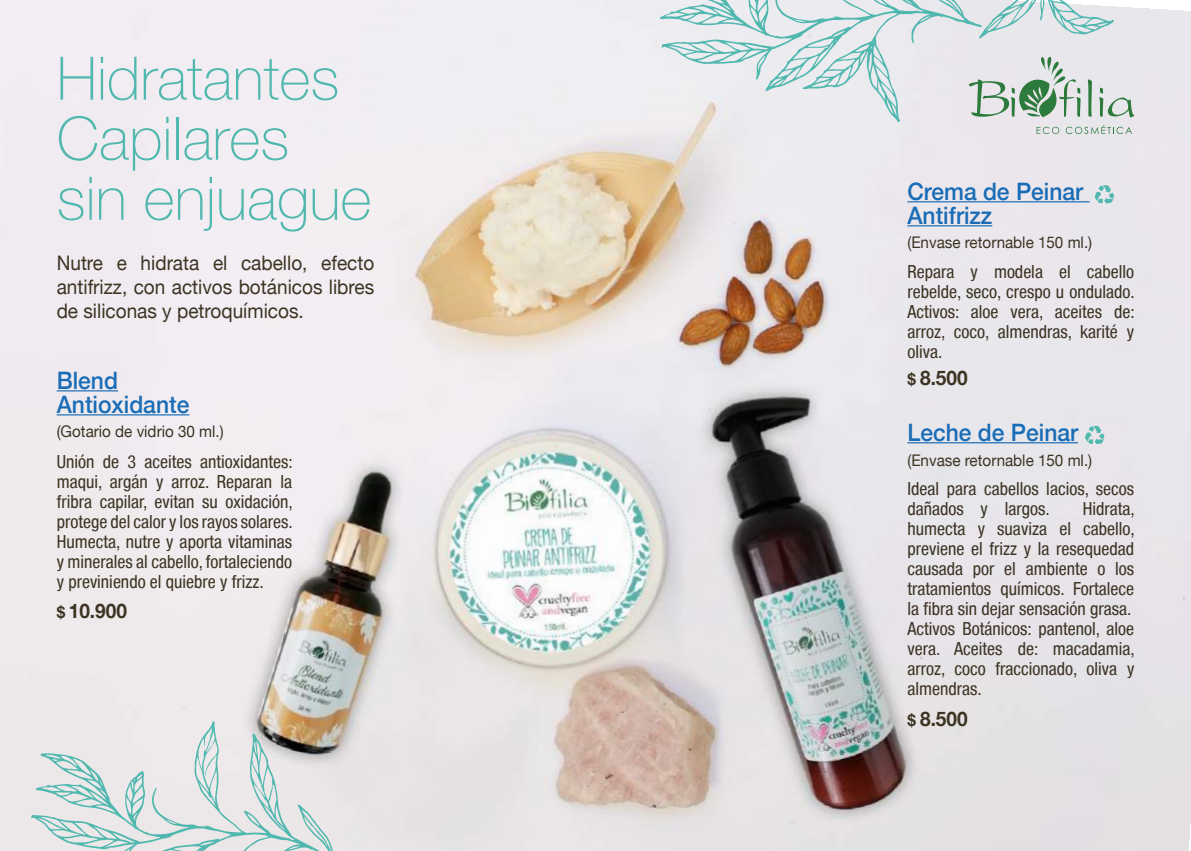
<style>
.page{position:relative;width:1191px;height:851px;background:#fff}
.page>*{position:absolute;margin:0;border:0;box-sizing:border-box;transform-origin:0 0}
.t1{font:100 60px/60px "Helvetica Neue LT Std";color:#51b8af}
.t2{font:500 24px/24px "Helvetica Neue";color:#196cb6;scale:.95 1}
.t3{font:20px/24px "Helvetica Neue";color:#3c3322;text-align:justify;scale:.95 1}
.t4{font:700 20px "Helvetica Neue";color:#3c3322;scale:.95 1}
.t5{font:condensed 18px/20px "Helvetica Neue Condensed";color:#3c3322;text-align:justify}
.t6{font:16px "Helvetica Neue";color:#3c3322;scale:.95 1}
.s1{font-size:16px}
</style>
<div class="page">
<img style="left:0;top:0;width:1191px;height:850px">
<svg style="left:31px;top:721px;width:317px;height:129px;background:#d4dbda"></svg>
<svg style="left:657px;top:0;width:477px;height:134px;background:#d7e1e2"></svg>
<hr style="left:907px;top:201px;width:182px;height:1px;background:#196cb6">
<hr style="left:907px;top:225px;width:85px;height:1px;background:#196cb6">
<hr style="left:907px;top:442px;width:171px;height:1px;background:#196cb6">
<hr style="left:57px;top:390px;width:61px;height:1px;background:#196cb6">
<hr style="left:57px;top:414px;width:132px;height:1px;background:#196cb6">
<svg style="left:1094px;top:185px;width:20px;height:19px"></svg>
<svg style="left:1084px;top:425px;width:21px;height:20px"></svg>
<h1 class="t1" style="left:57px;top:48px;width:316px">Hidratantes<br>Capilares sin enjuague</h1>
<p class="t3" style="left:57px;top:252px;width:336px">Nutre e hidrata el cabello, efecto antifrizz, con activos botánicos libres de siliconas y petroquímicos.</p>
<p class="t5" style="left:907px;top:261px;width:229px">Repara y modela el cabello rebelde, seco, crespo u ondulado.<br>Activos: aloe vera, aceites de: arroz, coco, almendras, karité y oliva.</p>
<h2 class="t2" style="left:907px;top:177px;width:186px">Crema de Peinar<br>Antifrizz</h2>
<p class="t6" style="left:907px;top:231px;width:196px">(Envase retornable 150 ml.)</p>
<h2 class="t2" style="left:57px;top:366px;width:141px">Blend<br>Antioxidante</h2>
<p class="t4" style="left:907px;top:362px;width:65px"><span class="s1">$</span> 8.500</p>
<p class="t6" style="left:57px;top:420px;width:177px">(Gotario de vidrio 30 ml.)</p>
<h2 class="t2" style="left:907px;top:418px;width:181px">Leche de Peinar</h2>
<p class="t5" style="left:57px;top:451px;width:237px">Unión de 3 aceites antioxidantes: maqui, argán y arroz. Reparan la fribra capilar, evitan su oxidación, protege del calor y los rayos solares.<br>Humecta, nutre y aporta vitaminas y minerales al cabello, fortaleciendo y previniendo el quiebre y frizz.</p>
<p class="t4" style="left:57px;top:595px;width:75px"><span class="s1">$</span> 10.900</p>
<p class="t6" style="left:907px;top:448px;width:196px">(Envase retornable 150 ml.)</p>
<p class="t5" style="left:907px;top:478px;width:228px">Ideal para cabellos lacios, secos dañados y largos.</p>
<p class="t5" style="left:907px;top:498px;width:229px;text-align:left;text-indent:175px">Hidrata, humecta y suaviza el cabello, previene el frizz y la resequedad causada por el ambiente o los tratamientos químicos. Fortalece la fibra sin dejar sensación grasa.<br>Activos Botánicos: pantenol, aloe vera. Aceites de: macadamia, arroz, coco fraccionado, oliva y almendras.</p>
<p class="t4" style="left:907px;top:703px;width:65px"><span class="s1">$</span> 8.500</p>
</div>
